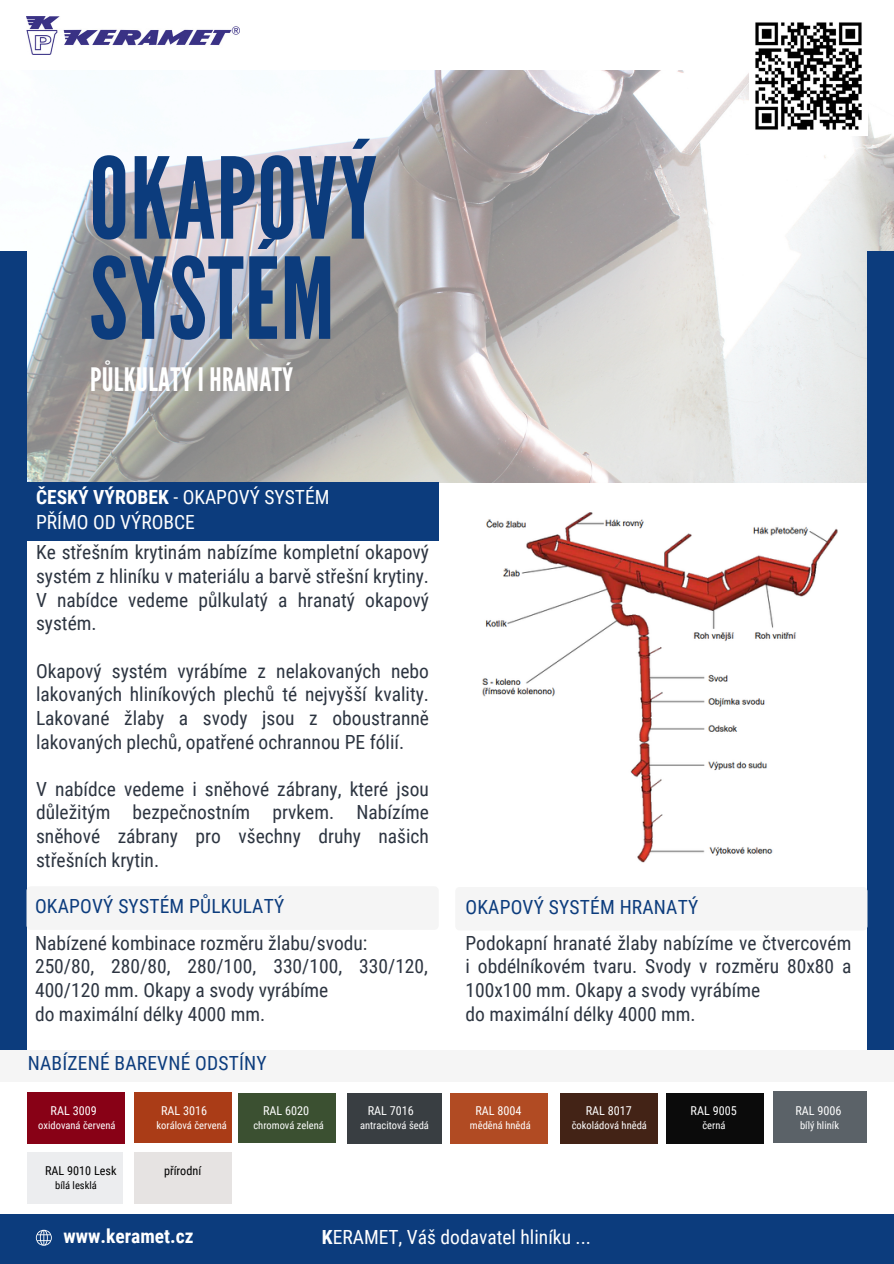
<style>
.page{position:relative;width:894px;height:1264px;background:#fff}
.page>*{position:absolute;margin:0;border:0;box-sizing:border-box;transform-origin:0 0}
.t1{font:112.2px/100.2px "League Gothic";letter-spacing:.01em;color:#0c3c7d}
.t2{font:32.25px "League Gothic";letter-spacing:.01em;color:#fff}
.t3{font:19.5px/23.7px "Roboto Condensed";color:#2d3541;text-align:justify}
.t4{font:19.5px/24.8px "Roboto Condensed";color:#fff}
.t5{font:19.5px "Roboto Condensed";letter-spacing:.01em;color:#0c3c7d}
.t6{font:700 19.5px "Roboto Condensed";color:#fff}
.t7{font:12.15px "Roboto Condensed";color:#fff}
.t8{font:12.15px "Roboto Condensed";color:#000}
.t9{font:10.5px "Roboto Condensed";color:#fff}
.t10{font:10.5px "Roboto Condensed";color:#000}
.s1{font-weight:700}
</style>
<div class="page">
<div style="left:0;top:1213px;width:893px;height:50px;background:#0c3c7d"></div>
<img style="left:26px;top:71px;width:867px;height:411px">
<svg style="left:35px;top:1229px;width:17px;height:17px"></svg>
<div style="left:0;top:251px;width:26px;height:799px;background:#0c3c7d"></div>
<div style="left:867px;top:251px;width:26px;height:799px;background:#0c3c7d"></div>
<img style="left:26px;top:17px;width:213px;height:37px">
<div style="left:0;top:1050px;width:893px;height:32px;background:#f5f5f5"></div>
<div style="left:28px;top:1092px;width:97px;height:51px;background:#880116"></div>
<div style="left:134px;top:1092px;width:97px;height:50px;background:#aa3c17"></div>
<div style="left:238px;top:1093px;width:97px;height:49px;background:#3b5031"></div>
<div style="left:347px;top:1093px;width:94px;height:50px;background:#393e42"></div>
<div style="left:451px;top:1093px;width:96px;height:50px;background:#b14b23"></div>
<div style="left:560px;top:1093px;width:97px;height:50px;background:#432316"></div>
<div style="left:666px;top:1093px;width:97px;height:50px;background:#0b0b0b"></div>
<div style="left:773px;top:1091px;width:93px;height:51px;background:#5b6268"></div>
<div style="left:22px;top:482px;width:416px;height:59px;background:#0c3c7d"></div>
<img style="left:749px;top:22px;width:118px;height:113px">
<img style="left:482px;top:512px;width:354px;height:351px">
<div style="left:26px;top:886px;width:412px;height:43px;background:#f5f5f5;border-radius:5px"></div>
<div style="left:455px;top:886px;width:412px;height:44px;background:#f5f5f5;border-radius:5px"></div>
<p class="t1" style="left:89px;top:151px;width:289px">OKAPOVÝ<br>SYSTÉM</p>
<h5 class="t2" style="left:90px;top:361px;width:204px">PŮLKULATÝ I HRANATÝ</h5>
<h3 class="t4" style="left:36px;top:485px;width:295px"><span class="s1">ČESKÝ VÝROBEK</span> - OKAPOVÝ SYSTÉM<br>PŘÍMO OD VÝROBCE</h3>
<p class="t3" style="left:36px;top:541px;width:394px">Ke střešním krytinám nabízíme kompletní okapový systém z hliníku v materiálu a barvě střešní krytiny.<br>V nabídce vedeme půlkulatý a hranatý okapový systém.</p>
<p class="t3" style="left:36px;top:659px;width:394px">Okapový systém vyrábíme z nelakovaných nebo lakovaných hliníkových plechů té nejvyšší kvality.<br>Lakované žlaby a svody jsou z oboustranně lakovaných plechů, opatřené ochrannou PE fólií.</p>
<p class="t3" style="left:36px;top:777px;width:394px">V nabídce vedeme i sněhové zábrany, které jsou důležitým bezpečnostním prvkem. Nabízíme sněhové zábrany pro všechny druhy našich střešních krytin.</p>
<h5 class="t5" style="left:35px;top:895px;width:251px">OKAPOVÝ SYSTÉM PŮLKULATÝ</h5>
<h5 class="t3" style="left:35px;top:931px;width:394px;text-align:left">Nabízené kombinace rozměru žlabu/svodu:<br>250/80, 280/80, 280/100, 330/100, 330/120, 400/120 mm. Okapy a svody vyrábíme<br>do maximální délky 4000 mm.</h5>
<h3 class="t5" style="left:465px;top:895px;width:234px">OKAPOVÝ SYSTÉM HRANATÝ</h3>
<p class="t3" style="left:465px;top:931px;width:387px;text-align:left">Podokapní hranaté žlaby nabízíme ve čtvercovém i obdélníkovém tvaru. Svody v rozměru 80x80 a 100x100 mm. Okapy a svody vyrábíme<br>do maximální délky 4000 mm.</p>
<h1 class="t5" style="left:28px;top:1052px;width:240px">NABÍZENÉ BAREVNÉ ODSTÍNY</h1>
<h2 class="t7" style="left:51px;top:1103px;width:48px">RAL 3009</h2>
<h2 class="t7" style="left:161px;top:1103px;width:48px">RAL 3016</h2>
<h2 class="t7" style="left:263px;top:1103px;width:48px">RAL 6020</h2>
<h2 class="t7" style="left:368px;top:1103px;width:48px">RAL 7016</h2>
<h2 class="t7" style="left:475px;top:1103px;width:48px">RAL 8004</h2>
<h2 class="t7" style="left:585px;top:1103px;width:48px">RAL 8017</h2>
<h2 class="t7" style="left:690px;top:1103px;width:48px">RAL 9005</h2>
<h2 class="t7" style="left:795px;top:1103px;width:48px">RAL 9006</h2>
<h3 class="t9" style="left:38px;top:1118px;width:79px">oxidovaná červená</h3>
<h3 class="t9" style="left:156px;top:1118px;width:72px">korálová červená</h3>
<h3 class="t9" style="left:253px;top:1118px;width:72px">chromová zelená</h3>
<h3 class="t9" style="left:360px;top:1118px;width:70px">antracitová šedá</h3>
<h3 class="t9" style="left:470px;top:1118px;width:62px">měděná hnědá</h3>
<h3 class="t9" style="left:571px;top:1118px;width:77px">čokoládová hnědá</h3>
<h3 class="t9" style="left:702px;top:1118px;width:25px">černá</h3>
<h3 class="t9" style="left:799px;top:1118px;width:40px">bílý hliník</h3>
<h5 class="t8" style="left:45px;top:1163px;width:73px">RAL 9010 Lesk</h5>
<h5 class="t8" style="left:164px;top:1163px;width:39px">přírodní</h5>
<h5 class="t10" style="left:55px;top:1179px;width:43px">bílá lesklá</h5>
<h5 class="t6" style="left:63px;top:1224px;width:132px">www.keramet.cz</h5>
<h3 class="t4" style="left:322px;top:1225px;width:270px"><span class="s1">K</span>ERAMET, Váš dodavatel hliníku ...</h3>
</div>
